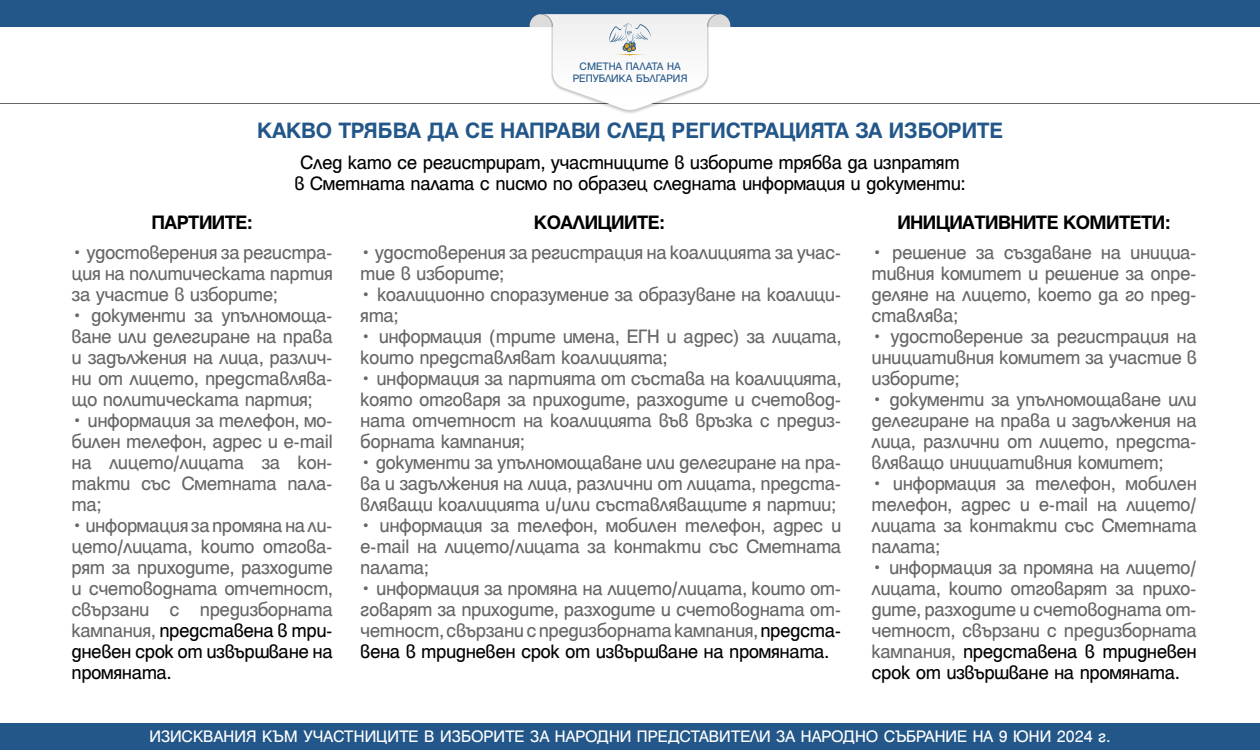
<style>
.page{position:relative;width:1260px;height:750px;background:#fff}
.page>*{position:absolute;margin:0;border:0;box-sizing:border-box;transform-origin:0 0}
.t1{font:700 24px "Helen Pro";letter-spacing:-.015em;color:#235789}
.t2{font:21px/21px "Helen Pro";letter-spacing:-.025em;color:#666;text-align:justify}
.t3{font:21px/21px "Helen Pro";letter-spacing:-.025em;color:#000}
.t4{font:700 21px "Helen Pro";letter-spacing:-.025em;color:#000}
.t5{font:18px "Helen Pro";letter-spacing:-.01em;color:#fff}
.t6{font:11.7px/11.6px "Helen Pro";letter-spacing:-.01em;color:#235789;text-align:center}
.s1{color:#000}
</style>
<div class="page">
<hr style="left:0;top:103px;width:1260px;height:1px;background:#666">
<div style="left:0;top:0;width:1260px;height:27px;background:#235789"></div>
<div style="left:0;top:723px;width:1260px;height:27px;background:#235789"></div>
<svg style="left:530px;top:14px;width:200px;height:100px"></svg>
<p class="t6" style="left:573px;top:61px;width:116px">СМЕТНА ПАЛАТА НА<br>РЕПУБЛИКА БЪЛГАРИЯ</p>
<p class="t1" style="left:257px;top:118px;width:747px">КАКВО ТРЯБВА ДА СЕ НАПРАВИ СЛЕД РЕГИСТРАЦИЯТА ЗА ИЗБОРИТЕ</p>
<p class="t3" style="left:294px;top:152px;width:673px">След като се регистрират, участниците в изборите трябва да изпратят в Сметната палата с писмо по образец следната информация и документи:</p>
<p class="t4" style="left:152px;top:212px;width:103px">ПАРТИИТЕ:</p>
<p class="t4" style="left:534px;top:212px;width:133px">КОАЛИЦИИТЕ:</p>
<p class="t4" style="left:897px;top:212px;width:275px">ИНИЦИАТИВНИТЕ КОМИТЕТИ:</p>
<p class="t2" style="left:72px;top:242px;width:263px">• удостоверения за регистра&shy;ция на политическата партия за участие в изборите;</p>
<p class="t2" style="left:72px;top:305px;width:263px">• документи за упълномоща&shy;ване или делегиране на права и задължения на лица, различ&shy;ни от лицето, представлява&shy;що политическата партия;</p>
<p class="t2" style="left:72px;top:410px;width:263px">• информация за телефон, мо&shy;билен телефон, адрес и e-mail на лицето/лицата за кон&shy;такти със Сметната пала&shy;та;</p>
<p class="t2" style="left:72px;top:515px;width:263px">• информация за промяна на ли&shy;цето/лицата, които отгова&shy;рят за приходите, разходите и счетоводната отчетност, свързани с предизборната кампания, <span class="s1">представена в три&shy;дневен срок от извършване на промяната.</span></p>
<p class="t2" style="left:360px;top:242px;width:483px">• удостоверения за регистрация на коалицията за учас&shy;тие в изборите;</p>
<p class="t2" style="left:360px;top:284px;width:483px">• коалиционно споразумение за образуване на коалици&shy;ята;</p>
<p class="t2" style="left:360px;top:326px;width:483px">• информация (трите имена, ЕГН и адрес) за лицата, които представляват коалицията;</p>
<p class="t2" style="left:360px;top:368px;width:483px">• информация за партията от състава на коалицията, която отговаря за приходите, разходите и счетовод&shy;ната отчетност на коалицията във връзка с предиз&shy;борната кампания;</p>
<p class="t2" style="left:360px;top:452px;width:483px">• документи за упълномощаване или делегиране на пра&shy;ва и задължения на лица, различни от лицата, предста&shy;вляващи коалицията и/или съставляващите я партии;</p>
<p class="t2" style="left:360px;top:515px;width:483px">• информация за телефон, мобилен телефон, адрес и e-mail на лицето/лицата за контакти със Сметната палата;</p>
<p class="t2" style="left:360px;top:578px;width:483px">• информация за промяна на лицето/лицата, които от&shy;говарят за приходите, разходите и счетоводната от&shy;четност, свързани с предизборната кампания, <span class="s1">предста&shy;вена в тридневен срок от извършване на промяната.</span></p>
<p class="t2" style="left:872px;top:242px;width:327px">• решение за създаване на инициа&shy;тивния комитет и решение за опре&shy;деляне на лицето, което да го пред&shy;ставлява;</p>
<p class="t2" style="left:872px;top:326px;width:327px">• удостоверение за регистрация на инициативния комитет за участие в изборите;</p>
<p class="t2" style="left:872px;top:389px;width:327px">• документи за упълномощаване или делегиране на права и задължения на лица, различни от лицето, предста&shy;вляващо инициативния комитет;</p>
<p class="t2" style="left:872px;top:473px;width:327px">• информация за телефон, мобилен телефон, адрес и e-mail на лицето/ лицата за контакти със Сметната палата;</p>
<p class="t2" style="left:872px;top:557px;width:327px">• информация за промяна на лицето/ лицата, които отговарят за прихо&shy;дите, разходите и счетоводната от&shy;четност, свързани с предизборната кампания, <span class="s1">представена в тридневен срок от извършване на промяната.</span></p>
<p class="t5" style="left:150px;top:727px;width:962px">ИЗИСКВАНИЯ КЪМ УЧАСТНИЦИТЕ В ИЗБОРИТЕ ЗА НАРОДНИ ПРЕДСТАВИТЕЛИ ЗА НАРОДНО СЪБРАНИЕ НА 9 ЮНИ 2024 г.</p>
</div>
